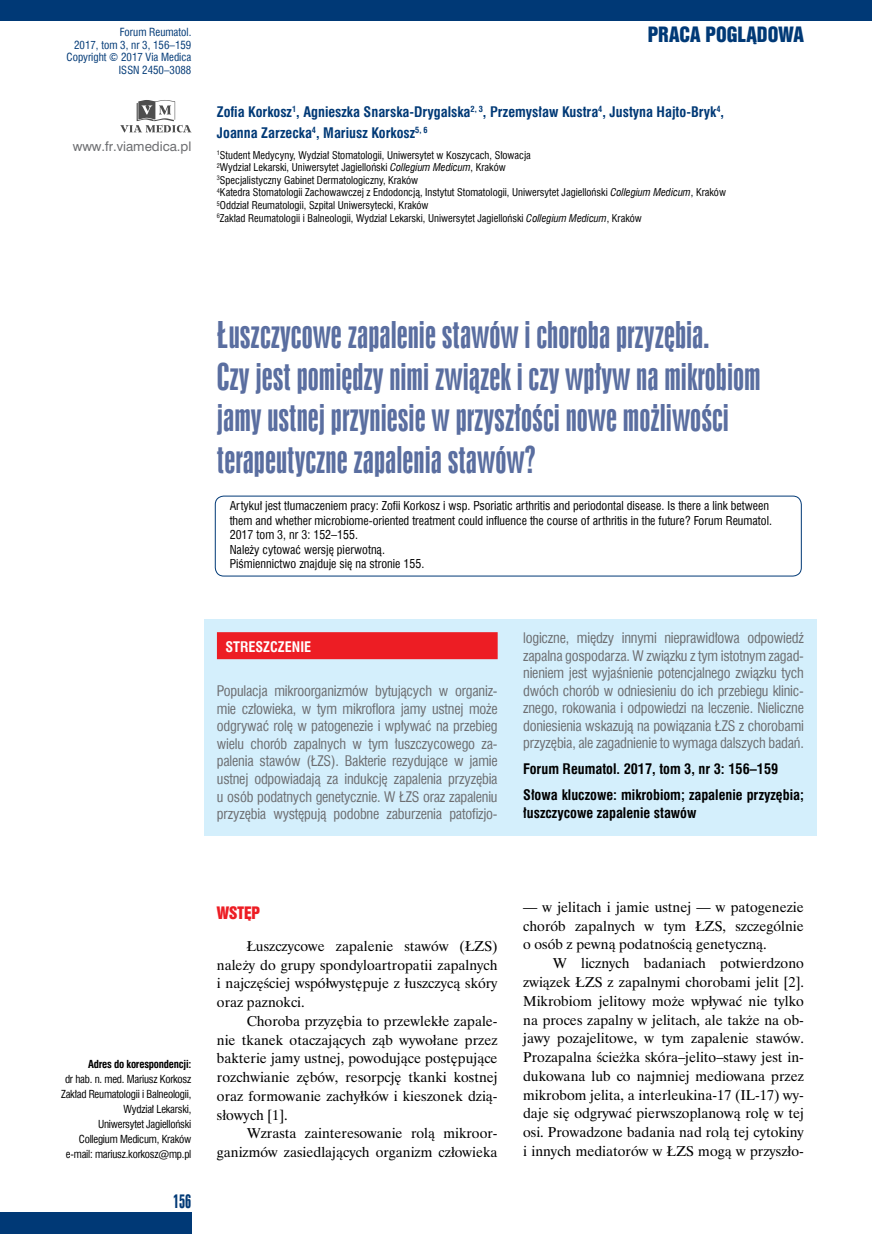
<style>
.page{position:relative;width:872px;height:1234px;background:#fff}
.page>*{position:absolute;margin:0;border:0;box-sizing:border-box;transform-origin:0 0}
.t1{font:34.5px/41.4px "Swis 924 EU";color:#5a6ea0}
.t2{font:19.35px "Swis 921 EU";color:#003976}
.t3{font:18px "Swis 924 EU";color:#003976}
.t4{font:15.75px "Swis 921 EU";color:#ed1d24}
.t5{font:14.25px/18.8px "Time Ibis EE";color:#000;text-align:justify}
.t6{font:14.25px/17.5px "Swis 721 Cn EU";letter-spacing:-.015em;color:#6d6e71;text-align:justify}
.t7{font:700 14.25px/20.4px "Swis 721 Cn EU";color:#003976}
.t8{font:700 14.25px/26.1px "Swis 721 Cn EU";color:#000}
.t9{font:700 14.25px "Swis 721 Cn EU";color:#fff}
.t10{font:12.3px "Swis 721 PL";color:#6d6e71}
.t11{font:12px/14.4px "Swis 721 Cn EU";color:#000}
.t12{font:10.95px/12.6px "Swis 721 Cn EU";color:#003976;text-align:right}
.t13{font:10.8px/15px "Swis 721 Cn EU";letter-spacing:-.02em;color:#000;text-align:right}
.t14{font:700 10.8px "Swis 721 Cn EU";letter-spacing:-.02em;color:#000}
.t15{font:10.5px/12.6px "Swis 721 Cn EU";color:#000}
.s1{font-style:italic}
</style>
<div class="page">
<div style="left:0;top:1212px;width:191px;height:21px;background:#003976"></div>
<svg style="left:120px;top:100px;width:71px;height:33px"></svg>
<div style="left:0;top:0;width:872px;height:21px;background:#003976"></div>
<div style="left:204px;top:619px;width:612px;height:217px;background:#d4effc"></div>
<div style="left:217px;top:632px;width:280px;height:27px;background:#ed1d24"></div>
<div style="left:215px;top:495px;width:586px;height:81px;border:1px solid #003976;border-radius:9px"></div>
<p class="t12" style="left:67px;top:26px;width:126px">Forum Reumatol.<br>2017, tom 3, nr 3, 156–159<br>Copyright © 2017 Via Medica<br>ISSN 2450–3088</p>
<p class="t10" style="left:73px;top:138px;width:120px">www.fr.viamedica.pl</p>
<h2 class="t2" style="left:647px;top:22px;width:158px">PRACA POGLĄDOWA</h2>
<p class="t7" style="left:217px;top:102px;width:508px">Zofia Korkosz<sup>1</sup>, Agnieszka Snarska-Drygalska<sup>2,</sup> <sup>3</sup>, Przemysław Kustra<sup>4</sup>, Justyna Hajto-Bryk<sup>4</sup>,<br>Joanna Zarzecka<sup>4</sup>, Mariusz Korkosz<sup>5,</sup> <sup>6</sup></p>
<p class="t15" style="left:217px;top:148px;width:510px"><sup>1</sup>Student Medycyny, Wydział Stomatologii, Uniwersytet w Koszycach, Słowacja<br><sup>2</sup>Wydział Lekarski, Uniwersytet Jagielloński <span class="s1">Collegium Medicum</span>, Kraków<br><sup>3</sup>Specjalistyczny Gabinet Dermatologiczny, Kraków<br><sup>4</sup>Katedra Stomatologii Zachowawczej z Endodoncją, Instytut Stomatologii, Uniwersytet Jagielloński <span class="s1">Collegium Medicum</span>, Kraków <sup>5</sup>Oddział Reumatologii, Szpital Uniwersytecki, Kraków<br><sup>6</sup>Zakład Reumatologii i Balneologii, Wydział Lekarski, Uniwersytet Jagielloński <span class="s1">Collegium Medicum</span>, Kraków</p>
<h1 class="t1" style="left:217px;top:314px;width:545px">Łuszczycowe zapalenie stawów i choroba przyzębia.<br>Czy jest pomiędzy nimi związek i czy wpływ na mikrobiom jamy ustnej przyniesie w przyszłości nowe możliwości terapeutyczne zapalenia stawów?</h1>
<p class="t11" style="left:230px;top:498px;width:544px">Artykuł jest tłumaczeniem pracy: Zofii Korkosz i wsp. Psoriatic arthritis and periodontal disease. Is there a link between them and whether microbiome-oriented treatment could influence the course of arthritis in the future? Forum Reumatol.<br>2017 tom 3, nr 3: 152–155.<br>Należy cytować wersję pierwotną.<br>Piśmiennictwo znajduje się na stronie 155.</p>
<p class="t9" style="left:225px;top:637px;width:87px">STRESZCZENIE</p>
<p class="t6" style="left:217px;top:682px;width:282px">Populacja mikroorganizmów bytujących w organiz&shy;mie człowieka, w tym mikroflora jamy ustnej może odgrywać rolę w patogenezie i wpływać na przebieg wielu chorób zapalnych w tym łuszczycowego za&shy;palenia stawów (ŁZS). Bakterie rezydujące w jamie ustnej odpowiadają za indukcję zapalenia przyzębia u osób podatnych genetycznie. W ŁZS oraz zapaleniu przyzębia występują podobne zaburzenia patofizjo-</p>
<p class="t6" style="left:523px;top:628px;width:282px">logiczne, między innymi nieprawidłowa odpowiedź zapalna gospodarza. W związku z tym istotnym zagad&shy;nieniem jest wyjaśnienie potencjalnego związku tych dwóch chorób w odniesieniu do ich przebiegu klinic&shy;znego, rokowania i odpowiedzi na leczenie. Nieliczne doniesienia wskazują na powiązania ŁZS z chorobami przyzębia, ale zagadnienie to wymaga dalszych badań.</p>
<p class="t8" style="left:523px;top:756px;width:282px">Forum Reumatol. 2017, tom 3, nr 3: 156–159<br>Słowa kluczowe: mikrobiom; zapalenie przyzębia;</p>
<p class="t8" style="left:523px;top:800px;width:175px">łuszczycowe zapalenie stawów</p>
<p class="t14" style="left:88px;top:1057px;width:105px">Adres do korespondencji:</p>
<p class="t13" style="left:61px;top:1071px;width:132px">dr hab. n. med. Mariusz Korkosz<br>Zakład Reumatologii i Balneologii,<br>Wydział Lekarski,<br>Uniwersytet Jagielloński<br>Collegium Medicum, Kraków e-mail: mariusz.korkosz@mp.pl</p>
<p class="t3" style="left:173px;top:1190px;width:20px">156</p>
<p class="t4" style="left:217px;top:902px;width:44px">WSTĘP</p>
<p class="t5" style="left:217px;top:936px;width:282px;text-indent:30px">Łuszczycowe zapalenie stawów (ŁZS) należy do grupy spondyloartropatii zapalnych i najczęściej współwystępuje z łuszczycą skóry oraz paznokci.</p>
<p class="t5" style="left:217px;top:1011px;width:282px;text-indent:30px">Choroba przyzębia to przewlekłe zapale&shy;nie tkanek otaczających ząb wywołane przez bakterie jamy ustnej, powodujące postępujące rozchwianie zębów, resorpcję tkanki kostnej oraz formowanie zachyłków i kieszonek dzią&shy;słowych [1].</p>
<p class="t5" style="left:217px;top:1123px;width:282px;text-align:right">Wzrasta zainteresowanie rolą mikroor&shy;ganizmów zasiedlających organizm człowieka</p>
<p class="t5" style="left:523px;top:897px;width:282px">— w jelitach i jamie ustnej — w patogenezie chorób zapalnych w tym ŁZS, szczególnie o osób z pewną podatnością genetyczną.</p>
<p class="t5" style="left:523px;top:953px;width:282px;text-indent:30px">W licznych badaniach potwierdzono związek ŁZS z zapalnymi chorobami jelit [2].<br>Mikrobiom jelitowy może wpływać nie tylko na proces zapalny w jelitach, ale także na ob&shy;jawy pozajelitowe, w tym zapalenie stawów.<br>Prozapalna ścieżka skóra–jelito–stawy jest in&shy;dukowana lub co najmniej mediowana przez mikrobom jelita, a interleukina-17 (IL-17) wy&shy;daje się odgrywać pierwszoplanową rolę w tej osi. Prowadzone badania nad rolą tej cytokiny i innych mediatorów w ŁZS mogą w przyszło-</p>
</div>
